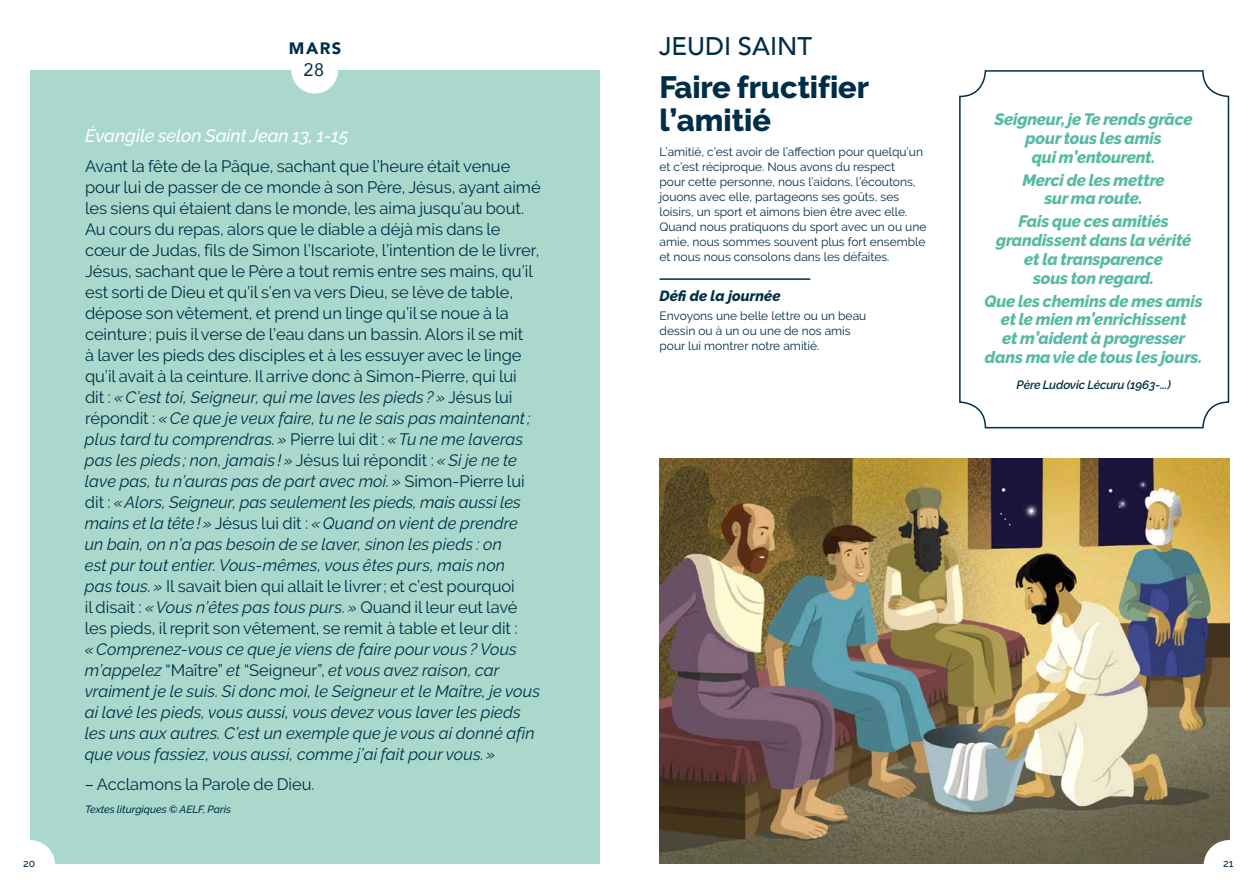
<style>
.page{position:relative;width:1259px;height:893px;background:#fff}
.page>*{position:absolute;margin:0;border:0;box-sizing:border-box;transform-origin:0 0}
.t1{font:800 30.75px/33px "Raleway";color:#002e48}
.t2{font:500 25.5px "Avenir";color:#002e48}
.t3{font:italic 500 18px "Raleway";letter-spacing:-.005em;color:#fff}
.t4{font:18px "Avenir";color:#002e48}
.t5{font:16.5px/21px "Raleway";color:#002e48}
.t6{font:italic 16.5px/21px "Raleway";letter-spacing:.005em;color:#002e48}
.t7{font:italic 800 16.5px/18.8px "Raleway";letter-spacing:-.01em;color:#56baa2;text-align:center}
.t8{font:900 16.5px "Avenir";color:#002e48}
.t9{font:italic 800 14.7px "Raleway";color:#002e48}
.t10{font:12px/15px "Raleway";color:#002e48}
.t11{font:italic 600 12px "Raleway";letter-spacing:-.01em;color:#002e48}
.t12{font:italic 500 10.5px "Raleway";letter-spacing:-.005em;color:#002e48}
.t13{font:500 10.5px "Raleway";color:#002e48}
.s1{font-style:italic}
.s2{font-style:normal}
</style>
<div class="page">
<img style="left:659px;top:458px;width:570px;height:405px">
<div style="left:30px;top:70px;width:570px;height:793px;background:#abd8cc"></div>
<hr style="left:659px;top:278px;width:151px;height:2px;background:#002e48">
<div style="left:1203px;top:840px;width:51px;height:50px;background:#fff;border-radius:50%"></div>
<div style="left:4px;top:840px;width:51px;height:50px;background:#fff;border-radius:50%"></div>
<div style="left:959px;top:70px;width:270px;height:358px;border:2px solid #002e48;border-radius:26px"></div>
<div style="left:291px;top:47px;width:47px;height:47px;background:#fff;border-radius:50%"></div>
<p class="t8" style="left:289px;top:34px;width:54px">MARS</p>
<h2 class="t2" style="left:659px;top:24px;width:154px">JEUDI SAINT</h2>
<p class="t4" style="left:304px;top:55px;width:22px">28</p>
<p class="t3" style="left:85px;top:126px;width:265px">Évangile selon Saint Jean 13, 1-15</p>
<p class="t5" style="left:85px;top:155px;width:457px">Avant la fête de la Pâque, sachant que l’heure était venue pour lui de passer de ce monde à son Père, Jésus, ayant aimé les siens qui étaient dans le monde, les aima jusqu’au bout.<br>Au cours du repas, alors que le diable a déjà mis dans le cœur de Judas, fils de Simon l’Iscariote, l’intention de le livrer, Jésus, sachant que le Père a tout remis entre ses mains, qu’il est sorti de Dieu et qu’il s’en va vers Dieu, se lève de table, dépose son vêtement, et prend un linge qu’il se noue à la ceinture; puis il verse de l’eau dans un bassin. Alors il se mit<br>à laver les pieds des disciples et à les essuyer avec le linge qu’il avait à la ceinture. Il arrive donc à Simon-Pierre, qui lui<br>dit : <span class="s1">«C’est toi, Seigneur, qui me laves les pieds ? »</span> Jésus lui répondit : <span class="s1">«Ce que je veux faire, tu ne le sais pas maintenant; plus tard tu comprendras. »</span> Pierre lui dit : <span class="s1">«Tu ne me laveras pas les pieds ; non, jamais ! »</span> Jésus lui répondit : <span class="s1">«Si je ne te lave pas, tu n’auras pas de part avec moi.»</span> Simon-Pierre lui dit : <span class="s1">«Alors, Seigneur, pas seulement les pieds, mais aussi les mains et la tête!»</span> Jésus lui dit : <span class="s1">«Quand on vient de prendre<br>un bain, on n’a pas besoin de se laver, sinon les pieds : on<br>est pur tout entier. Vous-mêmes, vous êtes purs, mais non<br>pas tous. »</span> Il savait bien qui allait le livrer; et c’est pourquoi<br>il disait : <span class="s1">«Vous n’êtes pas tous purs.»</span> Quand il leur eut lavé les pieds, il reprit son vêtement, se remit à table et leur dit :</p>
<p class="t6" style="left:85px;top:639px;width:457px">«Comprenez-vous ce que je viens de faire pour vous ? Vous m’appelez <span class="s2">“Maître”</span> et <span class="s2">“Seigneur”,</span> et vous avez raison, car vraiment je le suis. Si donc moi, le Seigneur et le Maître, je vous ai lavé les pieds, vous aussi, vous devez vous laver les pieds les uns aux autres. C’est un exemple que je vous ai donné afin que vous fassiez, vous aussi, comme j’ai fait pour vous.»</p>
<p class="t5" style="left:85px;top:773px;width:231px">– Acclamons la Parole de Dieu.</p>
<p class="t12" style="left:85px;top:803px;width:147px">Textes liturgiques © AELF, Paris</p>
<h1 class="t1" style="left:659px;top:70px;width:211px">Faire fructifier l’amitié</h1>
<p class="t10" style="left:659px;top:144px;width:268px">L’amitié, c’est avoir de l’affection pour quelqu’un et c’est réciproque. Nous avons du respect<br>pour cette personne, nous l’aidons, l’écoutons, jouons avec elle, partageons ses goûts, ses loisirs, un sport et aimons bien être avec elle.<br>Quand nous pratiquons du sport avec un ou une amie, nous sommes souvent plus fort ensemble et nous nous consolons dans les défaites.</p>
<p class="t9" style="left:659px;top:287px;width:122px">Défi de la journée</p>
<p class="t10" style="left:659px;top:309px;width:208px">Envoyons une belle lettre ou un beau dessin ou à un ou une de nos amis pour lui montrer notre amitié.</p>
<p class="t7" style="left:994px;top:110px;width:200px">Seigneur, je Te rends grâce pour tous les amis<br>qui m’entourent.</p>
<p class="t7" style="left:1022px;top:170px;width:144px">Merci de les mettre sur ma route.</p>
<p class="t7" style="left:996px;top:212px;width:197px">Fais que ces amitiés grandissent dans la vérité et la transparence<br>sous ton regard.</p>
<p class="t7" style="left:984px;top:291px;width:220px">Que les chemins de mes amis et le mien m’enrichissent<br>et m’aident à progresser dans ma vie de tous les jours.</p>
<p class="t11" style="left:1016px;top:378px;width:156px">Père Ludovic Lécuru (1963-...)</p>
<p class="t13" style="left:23px;top:857px;width:14px">20</p>
<p class="t13" style="left:1223px;top:857px;width:12px">21</p>
</div>
